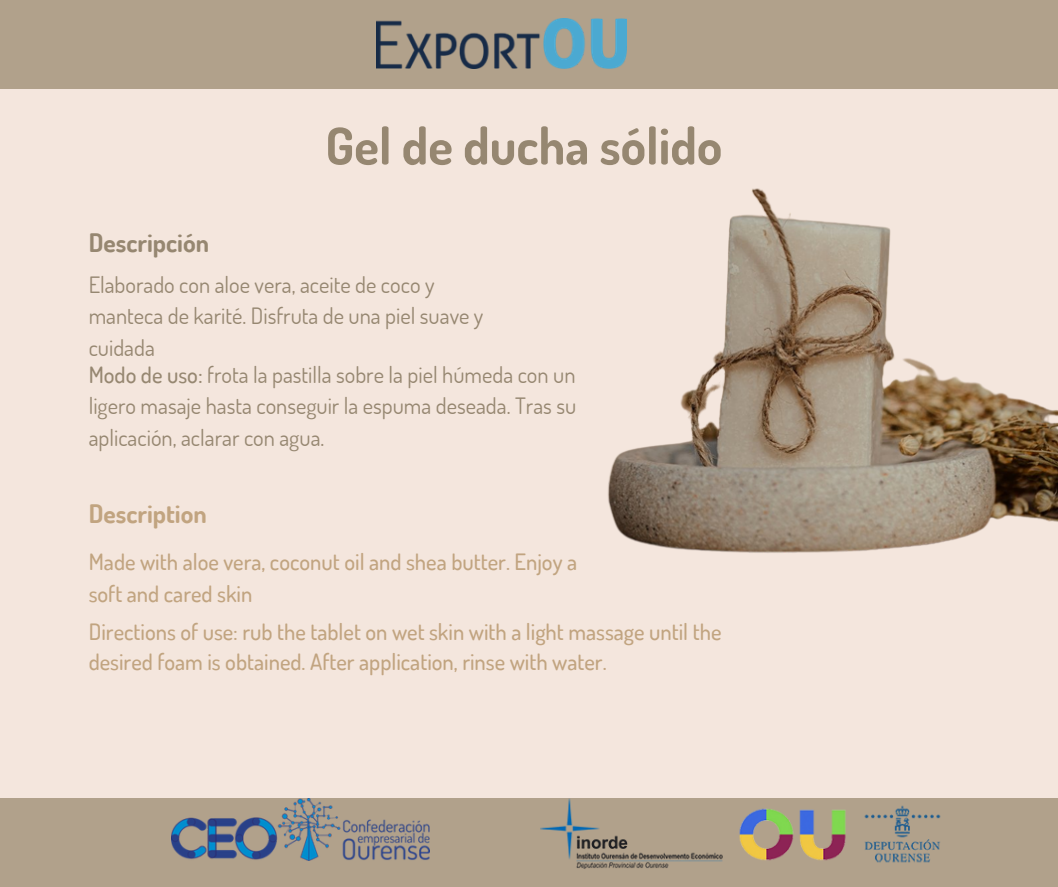
<style>
.page{position:relative;width:1058px;height:887px;background:#fff}
.page>*{position:absolute;margin:0;border:0;box-sizing:border-box;transform-origin:0 0}
.t1{font:700 51px "Dosis";color:#968771}
.t2{font:700 25.5px "Dosis";color:#968771}
.t3{font:700 25.5px "Dosis";color:#c1a480}
.t4{font:22.5px/31.5px "Dosis";color:#968771}
.t5{font:500 22.5px/31.5px "Dosis";color:#c1a480}
.s1{font-weight:500}
</style>
<div class="page">
<div style="left:0;top:0;width:1058px;height:886px;background:#f4e6dd"></div>
<div style="left:0;top:0;width:1057px;height:89px;background:#b1a18b"></div>
<img style="left:376px;top:18px;width:250px;height:51px">
<div style="left:0;top:798px;width:1057px;height:88px;background:#b1a18b"></div>
<img style="left:172px;top:798px;width:257px;height:62px">
<img style="left:541px;top:798px;width:400px;height:71px">
<img style="left:608px;top:188px;width:449px;height:365px">
<p class="t2" style="left:89px;top:226px;width:122px">Descripción</p>
<p class="t1" style="left:325px;top:112px;width:398px">Gel de ducha sólido</p>
<p class="t4" style="left:89px;top:268px;width:396px">Elaborado con aloe vera, aceite de coco y manteca de karité. Disfruta de una piel suave y cuidada</p>
<p class="t4" style="left:89px;top:358px;width:489px;text-align:justify"><span class="s1">Modo de uso:</span> frota la pastilla sobre la piel húmeda con un ligero masaje hasta conseguir la espuma deseada. Tras su aplicación, aclarar con agua.</p>
<p class="t3" style="left:89px;top:496px;width:120px">Description</p>
<p class="t5" style="left:89px;top:545px;width:490px">Made with aloe vera, coconut oil and shea butter. Enjoy a soft and cared skin</p>
<p class="t5" style="left:89px;top:615px;width:634px;line-height:30.3px">Directions of use: rub the tablet on wet skin with a light massage until the desired foam is obtained. After application, rinse with water.</p>
</div>
